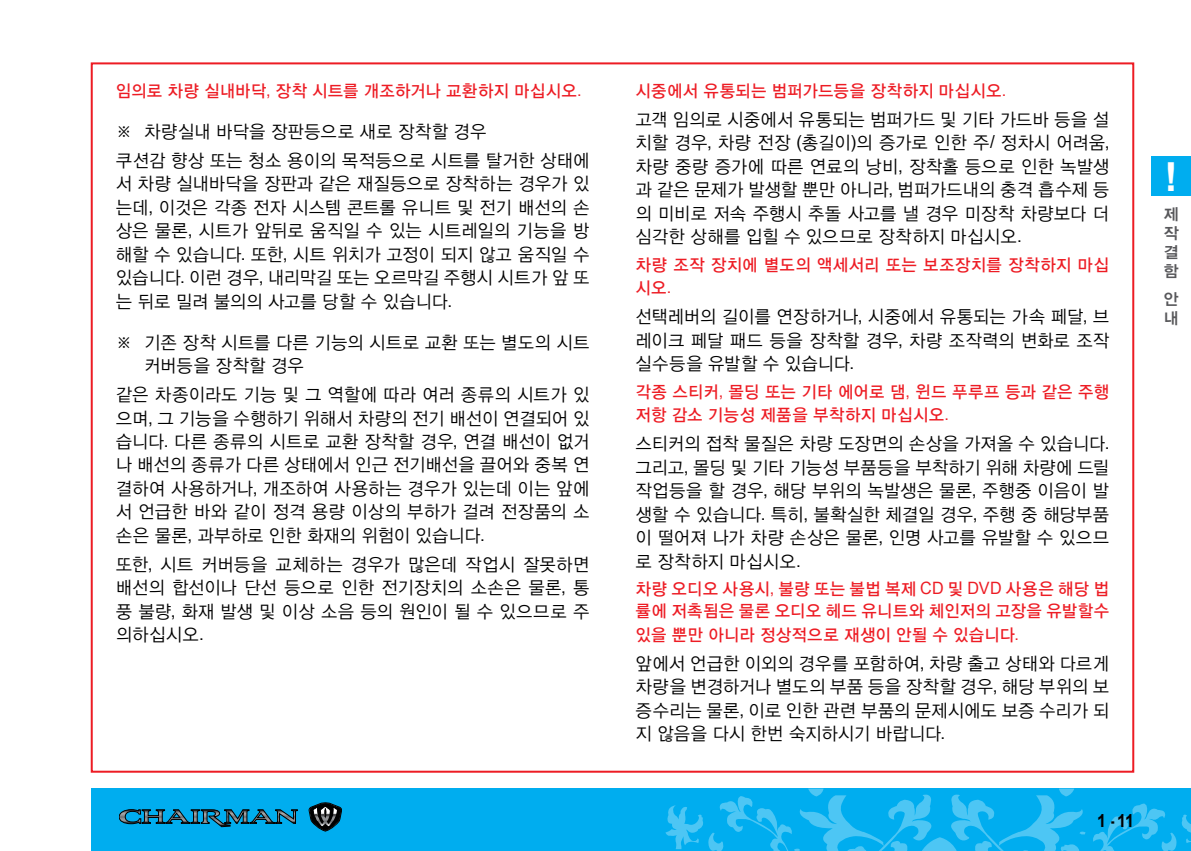
<style>
.page{position:relative;width:1191px;height:851px;background:#fff}
.page>*{position:absolute;margin:0;border:0;box-sizing:border-box;transform-origin:0 0}
.t1{font:700 40px "Arial";color:#fff}
.t2{font:18px/23.4px "YDIYGO120 KS Cpc EUC H";letter-spacing:-.035em;color:#000;text-align:justify;scale:.95 1}
.t3{font:700 18px "Arial";color:#000;scale:.9 1}
.t4{font:17px/23.4px "YDIYGO130 KS Cpc EUC H";letter-spacing:-.025em;color:#ed1c24;scale:.95 1}
.t5{font:16px/19.2px "YDIYGO140 KS Cpc EUC H";color:#58585b;text-align:justify}
.s1{font-family:"Arial"}
</style>
<div class="page">
<div style="left:91px;top:788px;width:1100px;height:62px;background:#00adef"></div>
<svg style="left:665px;top:788px;width:421px;height:63px"></svg>
<svg style="left:1093px;top:803px;width:98px;height:47px"></svg>
<svg style="left:309px;top:802px;width:33px;height:29px"></svg>
<svg style="left:119px;top:809px;width:178px;height:17px"></svg>
<div style="left:1151px;top:156px;width:40px;height:40px;background:#00adef"></div>
<p class="t4" style="left:115px;top:80px;width:492px">임의로 차량 실내바닥<span class="s1">,</span> 장착 시트를 개조하거나 교환하지 마십시오<span class="s1">.</span></p>
<p class="t2" style="left:115px;top:117px;width:501px;line-height:29px">※ 차량실내 바닥을 장판등으로 새로 장착할 경우<br>쿠션감 향상 또는 청소 용이의 목적등으로 시트를 탈거한 상태에</p>
<p class="t2" style="left:115px;top:172px;width:501px">서 차량 실내바닥을 장판과 같은 재질등으로 장착하는 경우가 있 는데<span class="s1">,</span> 이것은 각종 전자 시스템 콘트롤 유니트 및 전기 배선의 손 상은 물론<span class="s1">,</span> 시트가 앞뒤로 움직일 수 있는 시트레일의 기능을 방 해할 수 있습니다<span class="s1">.</span> 또한<span class="s1">,</span> 시트 위치가 고정이 되지 않고 움직일 수 있습니다<span class="s1">.</span> 이런 경우<span class="s1">,</span> 내리막길 또는 오르막길 주행시 시트가 앞 또 는 뒤로 밀려 불의의 사고를 당할 수 있습니다<span class="s1">.</span></p>
<p class="t2" style="left:144px;top:330px;width:471px;text-indent:-28px">※ 기존 장착 시트를 다른 기능의 시트로 교환 또는 별도의 시트 커버등을 장착할 경우</p>
<p class="t2" style="left:115px;top:383px;width:501px">같은 차종이라도 기능 및 그 역할에 따라 여러 종류의 시트가 있 으며<span class="s1">,</span> 그 기능을 수행하기 위해서 차량의 전기 배선이 연결되어 있 습니다<span class="s1">.</span> 다른 종류의 시트로 교환 장착할 경우<span class="s1">,</span> 연결 배선이 없거 나 배선의 종류가 다른 상태에서 인근 전기배선을 끌어와 중복 연 결하여 사용하거나<span class="s1">,</span> 개조하여 사용하는 경우가 있는데 이는 앞에 서 언급한 바와 같이 정격 용량 이상의 부하가 걸려 전장품의 소 손은 물론<span class="s1">,</span> 과부하로 인한 화재의 위험이 있습니다<span class="s1">.</span></p>
<p class="t2" style="left:115px;top:552px;width:501px">또한<span class="s1">,</span> 시트 커버등을 교체하는 경우가 많은데 작업시 잘못하면 배선의 합선이나 단선 등으로 인한 전기장치의 소손은 물론<span class="s1">,</span> 통 풍 불량<span class="s1">,</span> 화재 발생 및 이상 소음 등의 원인이 될 수 있으므로 주 의하십시오<span class="s1">.</span></p>
<p class="t4" style="left:635px;top:80px;width:392px">시중에서 유통되는 범퍼가드등을 장착하지 마십시오<span class="s1">.</span></p>
<p class="t2" style="left:635px;top:108px;width:501px">고객 임의로 시중에서 유통되는 범퍼가드 및 기타 가드바 등을 설 치할 경우<span class="s1">,</span> 차량 전장 <span class="s1">(</span>총길이<span class="s1">)</span>의 증가로 인한 주<span class="s1">/</span> 정차시 어려움<span class="s1">, </span>차량 중량 증가에 따른 연료의 낭비<span class="s1">,</span> 장착홀 등으로 인한 녹발생 과 같은 문제가 발생할 뿐만 아니라<span class="s1">,</span> 범퍼가드내의 충격 흡수제 등 의 미비로 저속 주행시 추돌 사고를 낼 경우 미장착 차량보다 더 심각한 상해를 입힐 수 있으므로 장착하지 마십시오<span class="s1">.</span></p>
<p class="t4" style="left:635px;top:253px;width:501px">차량 조작 장치에 별도의 액세서리 또는 보조장치를 장착하지 마십 시오<span class="s1">.</span></p>
<p class="t2" style="left:635px;top:305px;width:501px">선택레버의 길이를 연장하거나<span class="s1">,</span> 시중에서 유통되는 가속 페달<span class="s1">,</span> 브 레이크 페달 패드 등을 장착할 경우<span class="s1">,</span> 차량 조작력의 변화로 조작 실수등을 유발할 수 있습니다<span class="s1">.</span></p>
<p class="t4" style="left:635px;top:380px;width:501px">각종 스티커<span class="s1">,</span> 몰딩 또는 기타 에어로 댐<span class="s1">,</span> 윈드 푸루프 등과 같은 주행 저항 감소 기능성 제품을 부착하지 마십시오<span class="s1">.</span></p>
<p class="t2" style="left:635px;top:432px;width:501px">스티커의 접착 물질은 차량 도장면의 손상을 가져올 수 있습니다<span class="s1">. </span>그리고<span class="s1">,</span> 몰딩 및 기타 기능성 부품등을 부착하기 위해 차량에 드릴 작업등을 할 경우<span class="s1">,</span> 해당 부위의 녹발생은 물론<span class="s1">,</span> 주행중 이음이 발 생할 수 있습니다<span class="s1">.</span> 특히<span class="s1">,</span> 불확실한 체결일 경우<span class="s1">,</span> 주행 중 해당부품 이 떨어져 나가 차량 손상은 물론<span class="s1">,</span> 인명 사고를 유발할 수 있으므 로 장착하지 마십시오<span class="s1">.</span></p>
<p class="t4" style="left:635px;top:578px;width:501px;line-height:22.8px;text-align:justify">차량 오디오 사용시<span class="s1">,</span> 불량 또는 불법 복제 <span class="s1">CD</span> 및 <span class="s1">DVD</span> 사용은 해당 법 률에 저촉됨은 물론 오디오 헤드 유니트와 체인저의 고장을 유발할수 있을 뿐만 아니라 정상적으로 재생이 안될 수 있습니다<span class="s1">.</span></p>
<p class="t2" style="left:635px;top:651px;width:501px">앞에서 언급한 이외의 경우를 포함하여<span class="s1">,</span> 차량 출고 상태와 다르게 차량을 변경하거나 별도의 부품 등을 장착할 경우<span class="s1">,</span> 해당 부위의 보 증수리는 물론<span class="s1">,</span> 이로 인한 관련 부품의 문제시에도 보증 수리가 되 지 않음을 다시 한번 숙지하시기 바랍니다<span class="s1">.</span></p>
<p class="t3" style="left:1097px;top:808px;width:43px">1 - 11</p>
<h1 class="t1" style="left:1164px;top:150px;width:15px">!</h1>
<p class="t5" style="left:1163px;top:205px;width:17px">제 작 결 함</p>
<p class="t5" style="left:1163px;top:290px;width:17px">안 내</p>
</div>
